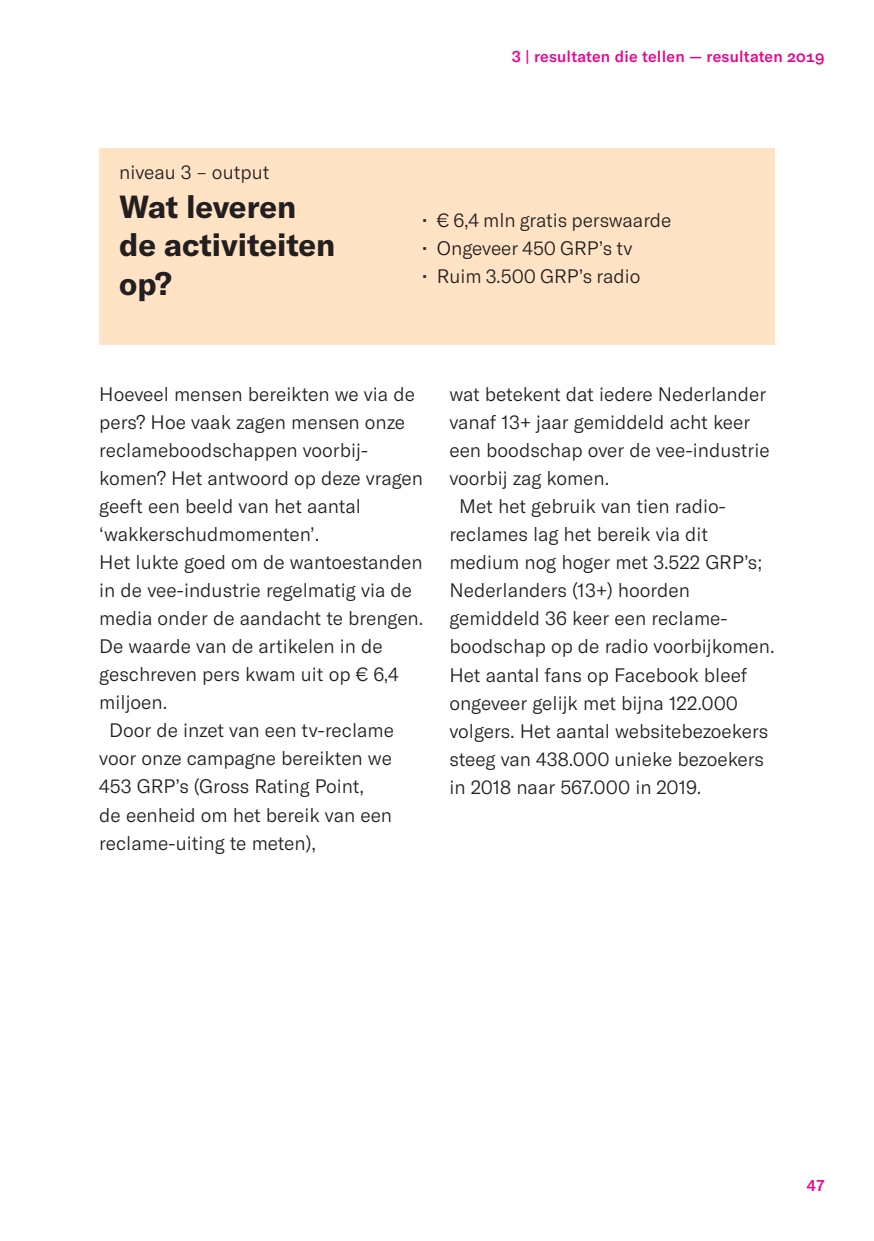
<style>
.page{position:relative;width:874px;height:1241px;background:#fff}
.page>*{position:absolute;margin:0;border:0;box-sizing:border-box;transform-origin:0 0}
.t1{font:700 31.5px/38.5px "GT America";color:#231f20}
.t2{font:300 19.25px/28px "GT America";color:#231f20}
.t3{font:500 15.75px "GT America";letter-spacing:.015em;color:#ec008c}
.s1{font-weight:500}
</style>
<div class="page">
<div style="left:99px;top:149px;width:675px;height:196px;background:#ffe3c4"></div>
<p class="t2" style="left:119px;top:158px;width:152px">niveau 3 – output</p>
<h1 class="t1" style="left:119px;top:187px;width:218px">Wat leveren de activiteiten op?</h1>
<p class="t3" style="left:511px;top:47px;width:314px">3 | resultaten die tellen — resultaten 2019</p>
<p class="t2" style="left:422px;top:206px;width:251px"><span class="s1">·</span> € 6,4 mln gratis perswaarde <span class="s1">·</span> Ongeveer 450 GRP’s tv<br><span class="s1">·</span> Ruim 3.500 GRP’s radio</p>
<p class="t2" style="left:99px;top:380px;width:317px">Hoeveel mensen bereikten we via de</p>
<p class="t2" style="left:99px;top:408px;width:307px">pers? Hoe vaak zagen mensen onze</p>
<p class="t2" style="left:99px;top:436px;width:270px">reclameboodschappen voorbij-</p>
<p class="t2" style="left:99px;top:464px;width:325px">komen? Het antwoord op deze vragen</p>
<p class="t2" style="left:99px;top:492px;width:263px">geeft een beeld van het aantal</p>
<p class="t2" style="left:99px;top:520px;width:221px">‘wakkerschudmomenten’.</p>
<p class="t2" style="left:99px;top:548px;width:324px">Het lukte goed om de wantoestanden</p>
<p class="t2" style="left:99px;top:576px;width:314px">in de vee-industrie regelmatig via de</p>
<p class="t2" style="left:99px;top:604px;width:325px">media onder de aandacht te brengen.</p>
<p class="t2" style="left:99px;top:632px;width:285px">De waarde van de artikelen in de</p>
<p class="t2" style="left:99px;top:660px;width:301px">geschreven pers kwam uit op € 6,4</p>
<p class="t2" style="left:99px;top:688px;width:69px">miljoen.</p>
<p class="t2" style="left:109px;top:716px;width:286px">Door de inzet van een tv-reclame</p>
<p class="t2" style="left:99px;top:744px;width:294px">voor onze campagne bereikten we</p>
<p class="t2" style="left:99px;top:772px;width:266px">453 GRP’s (Gross Rating Point,</p>
<p class="t2" style="left:99px;top:800px;width:294px">de eenheid om het bereik van een</p>
<p class="t2" style="left:99px;top:828px;width:218px">reclame-uiting te meten),</p>
<p class="t2" style="left:449px;top:380px;width:318px">wat betekent dat iedere Nederlander</p>
<p class="t2" style="left:449px;top:408px;width:302px">vanaf 13+ jaar gemiddeld acht keer</p>
<p class="t2" style="left:449px;top:436px;width:321px">een boodschap over de vee-industrie</p>
<p class="t2" style="left:449px;top:464px;width:161px">voorbij zag komen.</p>
<p class="t2" style="left:459px;top:492px;width:268px">Met het gebruik van tien radio-</p>
<p class="t2" style="left:449px;top:520px;width:260px">reclames lag het bereik via dit</p>
<p class="t2" style="left:449px;top:548px;width:314px">medium nog hoger met 3.522 GRP’s;</p>
<p class="t2" style="left:449px;top:576px;width:242px">Nederlanders (13+) hoorden</p>
<p class="t2" style="left:449px;top:604px;width:280px">gemiddeld 36 keer een reclame-</p>
<p class="t2" style="left:449px;top:632px;width:326px">boodschap op de radio voorbijkomen.</p>
<p class="t2" style="left:449px;top:660px;width:299px">Het aantal fans op Facebook bleef</p>
<p class="t2" style="left:449px;top:688px;width:290px">ongeveer gelijk met bijna 122.000</p>
<p class="t2" style="left:449px;top:716px;width:320px">volgers. Het aantal websitebezoekers</p>
<p class="t2" style="left:449px;top:744px;width:316px">steeg van 438.000 unieke bezoekers</p>
<p class="t2" style="left:449px;top:772px;width:253px">in 2018 naar 567.000 in 2019.</p>
<p class="t3" style="left:806px;top:1175px;width:19px">47</p>
</div>
